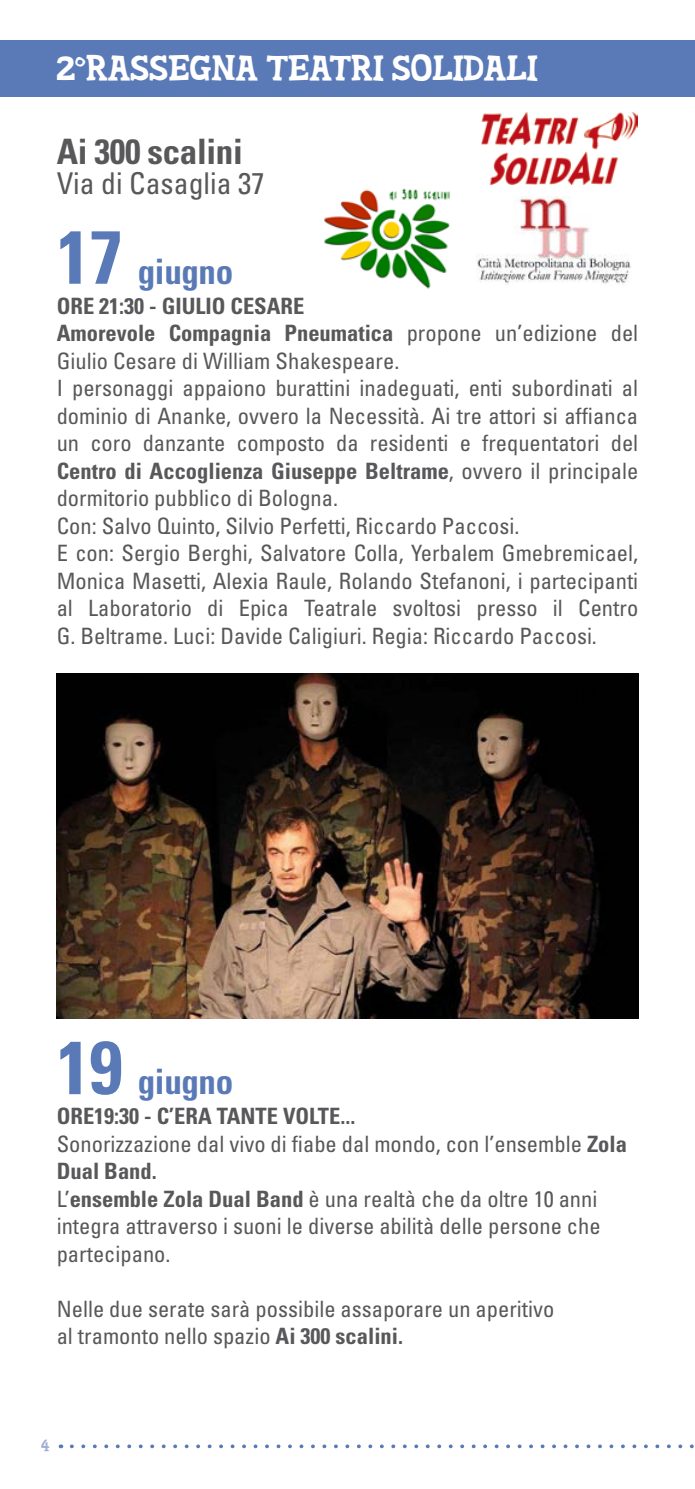
<style>
.page{position:relative;width:695px;height:1489px;background:#fff}
.page>*{position:absolute;margin:0;border:0;box-sizing:border-box;transform-origin:0 0}
.t1{font:35px "Soft Compound";color:#fff}
.t2{font:700 condensed 35px "Univers";letter-spacing:-.01em;color:#5a7ab7}
.t3{font:700 condensed 35px "Univers";letter-spacing:-.01em;color:#58585a}
.t4{font:condensed 30px "Univers";color:#58585a}
.t5{font:condensed 22.5px/27.5px "Univers";color:#58585a}
.t6{font:16.25px "Soft Compound";color:#a0add4}
.s1{font-size:75px}
.s2{font-weight:700}
</style>
<div class="page">
<svg style="left:72px;top:1444px;width:622px;height:3px"></svg>
<div style="left:0;top:40px;width:694px;height:57px;background:#5a7ab7"></div>
<hr style="left:694px;top:852px;width:1px;height:57px;background:#5a7ab7">
<img style="left:481px;top:111px;width:156px;height:73px">
<img style="left:476px;top:196px;width:155px;height:88px">
<img style="left:57px;top:673px;width:581px;height:345px">
<img style="left:324px;top:188px;width:126px;height:101px">
<h1 class="t1" style="left:57px;top:49px;width:73px">2°RASSE</h1>
<h1 class="t1" style="left:190px;top:49px;width:119px">GNA TEATRI</h1>
<h1 class="t1" style="left:392px;top:49px;width:20px">SOLIDALI</h1>
<h1 class="t3" style="left:57px;top:130px;width:187px">Ai 300 scalini</h1>
<h2 class="t4" style="left:57px;top:164px;width:209px">Via di Casaglia 37</h2>
<h1 class="t2" style="left:57px;top:250px;width:178px"><span class="s1">17</span> giugno</h1>
<p class="t5" style="left:57px;top:292px;width:583px"><span class="s2">ore 21:30 - Giulio Cesare<br>Amorevole Compagnia Pneumatica</span> propone un’edizione del Giulio Cesare di William Shakespeare.<br>I personaggi appaiono burattini inadeguati, enti subordinati al dominio di Ananke, ovvero la Necessità. Ai tre attori si affianca un coro danzante composto da residenti e frequentatori del <span class="s2">Centro di Accoglienza Giuseppe Beltrame</span>, ovvero il principale dormitorio pubblico di Bologna.<br>Con: Salvo Quinto, Silvio Perfetti, Riccardo Paccosi.<br>E con: Sergio Berghi, Salvatore Colla, Yerbalem Gmebremicael, Monica Masetti, Alexia Raule, Rolando Stefanoni, i partecipanti al Laboratorio di Epica Teatrale svoltosi presso il Centro G. Beltrame. Luci: Davide Caligiuri. Regia: Riccardo Paccosi.</p>
<h1 class="t2" style="left:57px;top:1060px;width:178px"><span class="s1">19</span> giugno</h1>
<p class="t5" style="left:57px;top:1102px;width:571px"><span class="s2">ORE19:30 - C’ERA TANTE VOLTE...<br></span>Sonorizzazione dal vivo di fiabe dal mondo, con l’ensemble <span class="s2">Zola Dual Band.<br></span>L’<span class="s2">ensemble Zola Dual Band</span> è una realtà che da oltre 10 anni integra attraverso i suoni le diverse abilità delle persone che partecipano.</p>
<p class="t5" style="left:57px;top:1294px;width:499px">Nelle due serate sarà possibile assaporare un aperitivo al tramonto nello spazio <span class="s2">Ai 300 scalini.</span></p>
<p class="t6" style="left:41px;top:1436px;width:10px">4</p>
</div>
